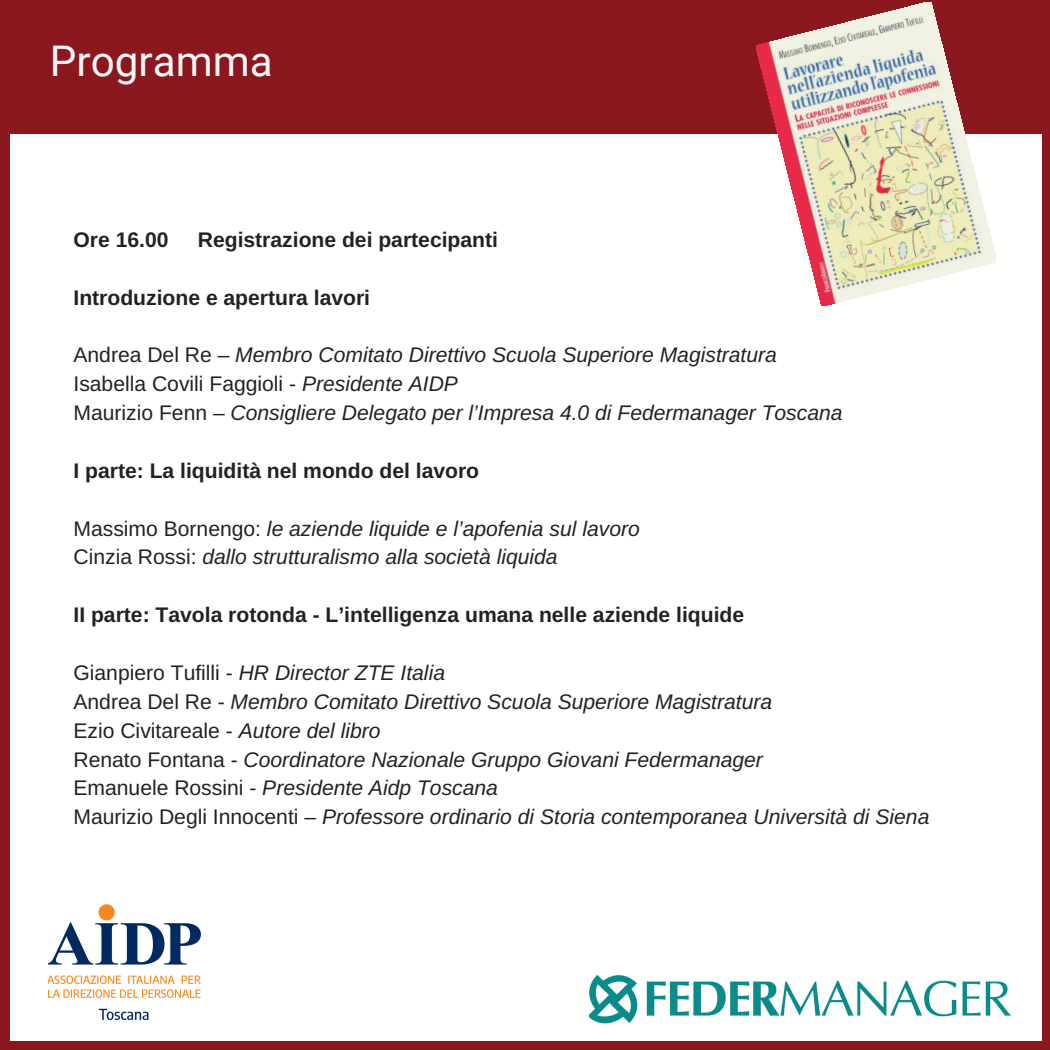
<style>
.page{position:relative;width:1050px;height:1050px;background:#fff}
.page>*{position:absolute;margin:0;border:0;box-sizing:border-box;transform-origin:0 0}
.t1{font:42.35px "Roboto";color:#f6f6f6}
.t2{font:italic 21.18px/28.9px "Arimo";color:#222}
.t3{font:700 21.18px "Arimo";color:#222}
.s1{font-style:normal}
</style>
<div class="page">
<div style="left:1042px;top:1041px;width:8px;height:9px;background:#8b171f"></div>
<div style="left:0;top:6px;width:9px;height:1037px;background:#8b171f"></div>
<div style="left:0;top:1041px;width:9px;height:9px;background:#8b171f"></div>
<div style="left:1042px;top:6px;width:8px;height:1037px;background:#8b171f"></div>
<div style="left:8px;top:1041px;width:1036px;height:9px;background:#8b171f"></div>
<div style="left:0;top:0;width:1050px;height:134px;background:#8b171f"></div>
<img style="left:756px;top:2px;width:240px;height:303px">
<img style="left:589px;top:975px;width:422px;height:49px">
<img style="left:49px;top:904px;width:152px;height:116px">
<h1 class="t1" style="left:50px;top:37px;width:224px">Programma</h1>
<p class="t3" style="left:74px;top:228px;width:97px">Ore 16.00</p>
<p class="t3" style="left:198px;top:228px;width:302px">Registrazione dei partecipanti</p>
<p class="t3" style="left:74px;top:285px;width:298px">Introduzione e apertura lavori</p>
<p class="t2" style="left:74px;top:340px;width:771px"><span class="s1">Andrea Del Re –</span> Membro Comitato Direttivo Scuola Superiore Magistratura<br><span class="s1">Isabella Covili Faggioli -</span> Presidente AIDP<br><span class="s1">Maurizio Fenn –</span> Consigliere Delegato per l’Impresa 4.0 di Federmanager Toscana</p>
<p class="t3" style="left:74px;top:459px;width:407px">I parte: La liquidità nel mondo del lavoro</p>
<p class="t2" style="left:74px;top:514px;width:568px"><span class="s1">Massimo Bornengo:</span> le aziende liquide e l’apofenia sul lavoro<br><span class="s1">Cinzia Rossi:</span> dallo strutturalismo alla società liquida</p>
<p class="t3" style="left:74px;top:603px;width:672px">II parte: Tavola rotonda - L’intelligenza umana nelle aziende liquide</p>
<p class="t2" style="left:74px;top:658px;width:857px"><span class="s1">Gianpiero Tufilli -</span> HR Director ZTE Italia<br><span class="s1">Andrea Del Re -</span> Membro Comitato Direttivo Scuola Superiore Magistratura<br><span class="s1">Ezio Civitareale -</span> Autore del libro<br><span class="s1">Renato Fontana -</span> Coordinatore Nazionale Gruppo Giovani Federmanager<br><span class="s1">Emanuele Rossini -</span> Presidente Aidp Toscana<br><span class="s1">Maurizio Degli Innocenti –</span> Professore ordinario di Storia contemporanea Università di Siena</p>
</div>
